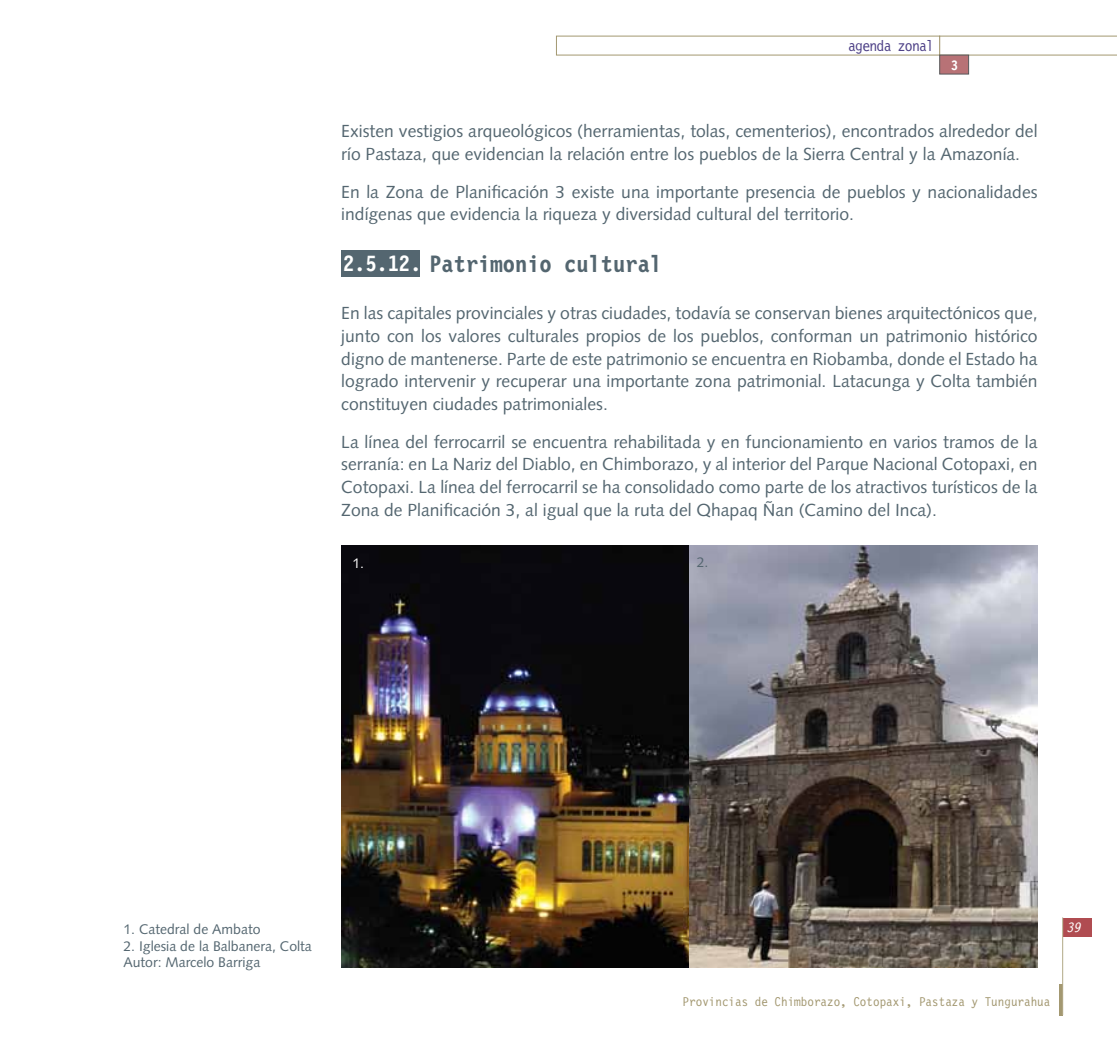
<style>
.page{position:relative;width:1117px;height:1042px;background:#fff}
.page>*{position:absolute;margin:0;border:0;box-sizing:border-box;transform-origin:0 0}
.t1{font:700 24.5px "Letter Gothic SW";color:#546670}
.t2{font:17.5px/22.8px "Syntax";color:#546670}
.t3{font:15.75px "Letter Gothic SW";letter-spacing:-.05em;color:#4e4187}
.t4{font:14px/16.8px "Syntax";color:#546670}
.t5{font:italic 14px "Letter Gothic SW";color:#fff}
.t6{font:14px "Syntax";color:#fff}
.t7{font:700 14px "Letter Gothic SW";color:#fff}
.t8{font:13.12px "Letter Gothic SW";color:#a39871}
.s1{font-size:22.75px;color:#fff}
</style>
<div class="page">
<svg style="left:939px;top:36px;width:177px;height:19px"></svg>
<div style="left:556px;top:36px;width:383px;height:19px;background:#fff;border:1px solid #a39871"></div>
<div style="left:939px;top:55px;width:29px;height:19px;background:#b87276;border:1px solid #58595b"></div>
<hr style="left:1059px;top:984px;width:3px;height:31px;background:#a39871">
<div style="left:1062px;top:918px;width:29px;height:19px;background:#b04c51"></div>
<hr style="left:1062px;top:917px;width:1px;height:98px;background:#b2a987">
<img style="left:341px;top:546px;width:696px;height:421px">
<div style="left:341px;top:250px;width:79px;height:26px;background:#546670"></div>
<p class="t3" style="left:848px;top:37px;width:87px">agenda zonal</p>
<p class="t7" style="left:951px;top:57px;width:8px">3</p>
<p class="t2" style="left:341px;top:120px;width:697px">Existen vestigios arqueológicos (herramientas, tolas, cementerios), encontrados alrededor del río Pastaza, que evidencian la relación entre los pueblos de la Sierra Central y la Amazonía.</p>
<p class="t2" style="left:341px;top:180px;width:697px">En la Zona de Planificación 3 existe una importante presencia de pueblos y nacionalidades indígenas que evidencia la riqueza y diversidad cultural del territorio.</p>
<p class="t1" style="left:343px;top:250px;width:320px"><span class="s1">2.5.12.</span> Patrimonio cultural</p>
<p class="t2" style="left:341px;top:302px;width:697px;text-align:justify">En las capitales provinciales y otras ciudades, todavía se conservan bienes arquitectónicos que, junto con los valores culturales propios de los pueblos, conforman un patrimonio histórico digno de mantenerse. Parte de este patrimonio se encuentra en Riobamba, donde el Estado ha logrado intervenir y recuperar una importante zona patrimonial. Latacunga y Colta también constituyen ciudades patrimoniales.</p>
<p class="t2" style="left:341px;top:430px;width:697px;text-align:justify">La línea del ferrocarril se encuentra rehabilitada y en funcionamiento en varios tramos de la serranía: en La Nariz del Diablo, en Chimborazo, y al interior del Parque Nacional Cotopaxi, en Cotopaxi. La línea del ferrocarril se ha consolidado como parte de los atractivos turísticos de la Zona de Planificación 3, al igual que la ruta del Qhapaq Ñan (Camino del Inca).</p>
<p class="t6" style="left:352px;top:555px;width:13px">1.</p>
<p class="t4" style="left:696px;top:553px;width:13px">2.</p>
<p class="t4" style="left:123px;top:920px;width:138px">1. Catedral de Ambato</p>
<p class="t4" style="left:123px;top:937px;width:190px">2. Iglesia de la Balbanera, Colta<br>Autor: Marcelo Barriga</p>
<p class="t5" style="left:1066px;top:919px;width:15px">39</p>
<p class="t8" style="left:682px;top:994px;width:369px">Provincias de Chimborazo, Cotopaxi, Pastaza y Tungurahua</p>
</div>
